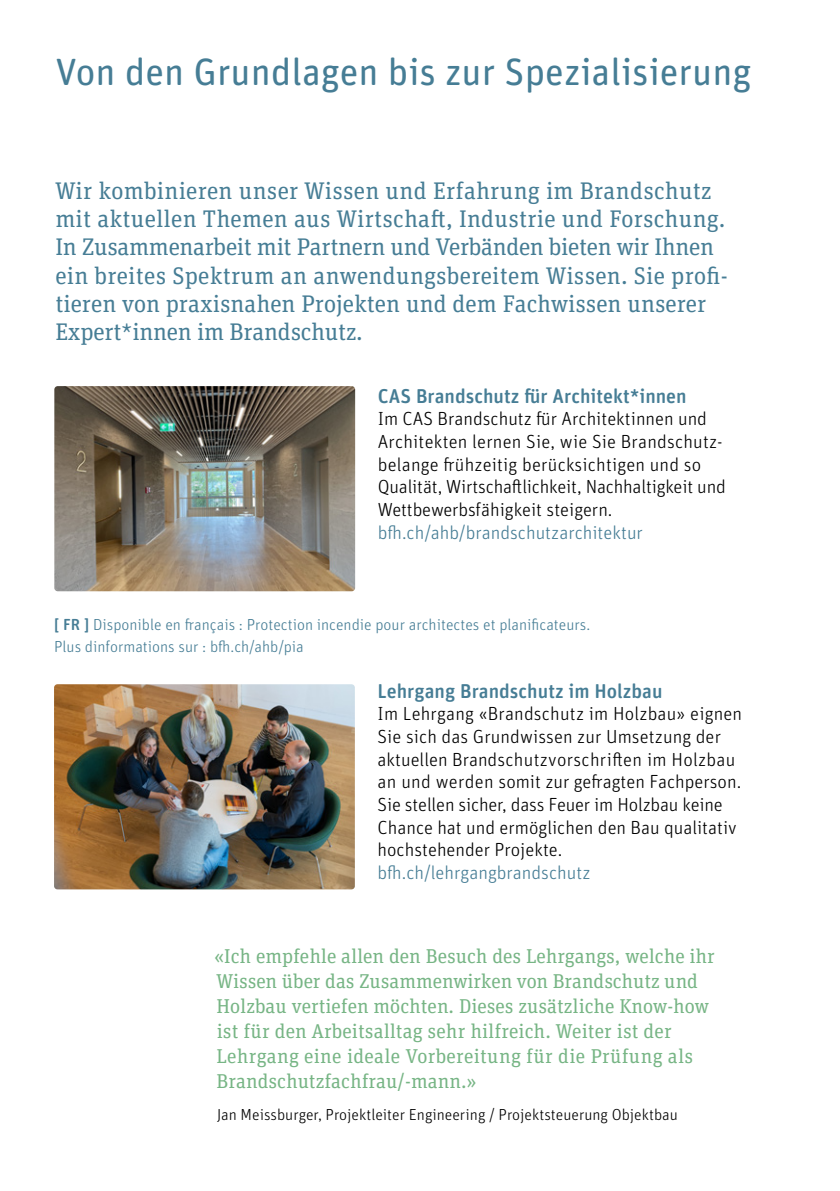
<style>
.page{position:relative;width:840px;height:1191px;background:#fff}
.page>*{position:absolute;margin:0;border:0;box-sizing:border-box;transform-origin:0 0}
.t1{font:38px "Unit Rounded Pro";color:#467d95}
.t2{font:24px/28.4px "Unit Slab Pro";letter-spacing:.005em;color:#467d95}
.t3{font:20px/25px "Unit Slab Pro";color:#77b585}
.t4{font:500 20px "Unit Rounded Pro";color:#467d95}
.t5{font:300 19px/22.6px "Unit Rounded Pro";color:#000}
.t6{font:300 19px "Unit Rounded Pro";color:#467d95}
.t7{font:300 16px/22.6px "Unit Rounded Pro";color:#467d95}
.t8{font:300 16px "Unit Rounded Pro";color:#000}
.s1{font-weight:500}
</style>
<div class="page">
<img style="left:54px;top:386px;width:301px;height:205px">
<img style="left:54px;top:684px;width:300px;height:205px">
<h1 class="t1" style="left:55px;top:46px;width:697px">Von den Grundlagen bis zur Spezialisierung</h1>
<p class="t2" style="left:55px;top:175px;width:673px">Wir kombinieren unser Wissen und Erfahrung im Brandschutz mit aktuellen Themen aus Wirtschaft, Industrie und Forschung.<br>In Zusammenarbeit mit Partnern und Verbänden bieten wir Ihnen ein breites Spektrum an anwendungsbereitem Wissen. Sie profi&shy;tieren von praxisnahen Projekten und dem Fachwissen unserer Expert*innen im Brandschutz.</p>
<p class="t4" style="left:377px;top:381px;width:310px">CAS Brandschutz für Architekt*innen</p>
<p class="t5" style="left:377px;top:407px;width:349px">Im CAS Brandschutz für Architektinnen und Architekten lernen Sie, wie Sie Brandschutz&shy;belange frühzeitig berücksichtigen und so Qualität, Wirtschaftlichkeit, Nachhaltigkeit und Wettbewerbsfähigkeit steigern.</p>
<p class="t6" style="left:377px;top:520px;width:266px">bfh.ch/ahb/brandschutzarchitektur</p>
<p class="t7" style="left:54px;top:612px;width:537px"><span class="s1">[ FR ]</span> Disponible en français : Protection incendie pour architectes et planificateurs.<br>Plus dinformations sur : bfh.ch/ahb/pia</p>
<p class="t4" style="left:377px;top:676px;width:286px">Lehrgang Brandschutz im Holzbau</p>
<p class="t5" style="left:377px;top:702px;width:366px">Im Lehrgang «Brandschutz im Holzbau» eignen Sie sich das Grundwissen zur Umsetzung der aktuellen Brandschutzvorschriften im Holzbau an und werden somit zur gefragten Fachperson.<br>Sie stellen sicher, dass Feuer im Holzbau keine Chance hat und ermöglichen den Bau qualitativ hochstehender Projekte.</p>
<p class="t6" style="left:377px;top:860px;width:214px">bfh.ch/lehrgangbrandschutz</p>
<p class="t3" style="left:214px;top:942px;width:502px">«Ich empfehle allen den Besuch des Lehrgangs, welche ihr Wissen über das Zusammenwirken von Brandschutz und Holzbau vertiefen möchten. Dieses zusätzliche Know-how ist für den Arbeitsalltag sehr hilfreich. Weiter ist der Lehrgang eine ideale Vorbereitung für die Prüfung als Brandschutzfachfrau/-mann.»</p>
<p class="t8" style="left:217px;top:1104px;width:462px">Jan Meissburger, Projektleiter Engineering / Projektsteuerung Objektbau</p>
</div>
